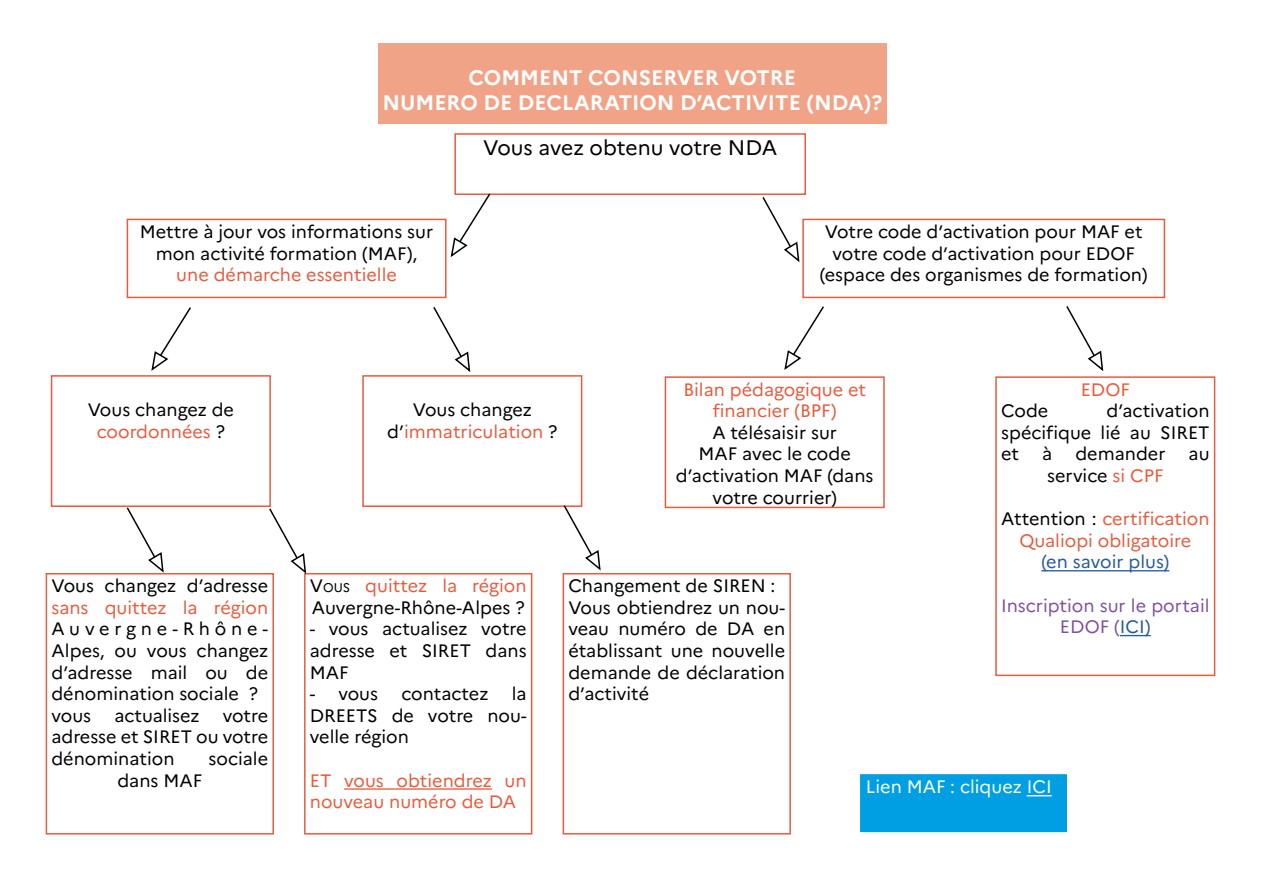
<style>
.page{position:relative;width:1263px;height:893px;background:#fff}
.page>*{position:absolute;margin:0;border:0;box-sizing:border-box;transform-origin:0 0}
.t1{font:700 21px/25.2px "Marianne";color:#fff;text-align:center}
.t2{font:21px "Marianne";letter-spacing:-.005em;color:#000}
.t3{font:18px/21.6px "Marianne";color:#000;text-align:center}
.t4{font:18px/21.6px "Marianne";color:#e55c3f;text-align:center}
.t5{font:18px/21.6px "Marianne";color:#7e539d;text-align:center}
.t6{font:18px "Marianne";color:#fff}
.t7{font:18px "Marianne";color:#275b9b}
.s1{color:#e55c3f}
.s2{color:#000}
.s3{font-style:inherit}
.s4{font-size:12.6px}
.s5{color:#275b9b}
</style>
<div class="page">
<div style="left:378px;top:44px;width:509px;height:80px;background:#f1a387"></div>
<div style="left:127px;top:219px;width:319px;height:79px;border:2px solid #e55c3f"></div>
<div style="left:665px;top:376px;width:220px;height:132px;border:2px solid #e55c3f"></div>
<svg style="left:784px;top:306px;width:40px;height:64px"></svg>
<hr style="left:1041px;top:570px;width:128px;height:1px;background:#275b9b">
<hr style="left:1120px;top:635px;width:31px;height:1px;background:#275b9b">
<div style="left:995px;top:376px;width:220px;height:300px;border:2px solid #e55c3f"></div>
<svg style="left:1066px;top:306px;width:38px;height:65px"></svg>
<div style="left:46px;top:573px;width:228px;height:261px;border:2px solid #e55c3f"></div>
<div style="left:802px;top:219px;width:363px;height:79px;border:2px solid #e55c3f"></div>
<svg style="left:151px;top:307px;width:40px;height:64px"></svg>
<div style="left:362px;top:375px;width:220px;height:132px;border:2px solid #e55c3f"></div>
<svg style="left:433px;top:307px;width:38px;height:65px"></svg>
<hr style="left:344px;top:788px;width:148px;height:2px;background:#e55c3f">
<div style="left:304px;top:573px;width:228px;height:261px;border:2px solid #e55c3f"></div>
<div style="left:454px;top:133px;width:352px;height:62px;border:2px solid #e55c3f"></div>
<div style="left:51px;top:375px;width:220px;height:132px;border:2px solid #e55c3f"></div>
<div style="left:563px;top:573px;width:228px;height:261px;border:2px solid #e55c3f"></div>
<svg style="left:450px;top:192px;width:42px;height:65px"></svg>
<svg style="left:762px;top:197px;width:38px;height:65px"></svg>
<svg style="left:562px;top:504px;width:39px;height:67px"></svg>
<svg style="left:268px;top:508px;width:39px;height:66px"></svg>
<svg style="left:125px;top:506px;width:40px;height:67px"></svg>
<div style="left:861px;top:775px;width:205px;height:56px;background:#009fe3"></div>
<svg style="left:1027px;top:795px;width:25px;height:1px"></svg>
<div style="left:860px;top:774px;width:207px;height:58px;border:2px solid #009fe3"></div>
<p class="t1" style="left:382px;top:63px;width:501px">COMMENT CONSERVER VOTRE<br>NUMERO DE DECLARATION D’ACTIVITE (NDA)?</p>
<p class="t3" style="left:140px;top:219px;width:295px">Mettre à jour vos informations sur mon activité formation (MAF),</p>
<p class="t4" style="left:176px;top:262px;width:222px">une démarche essentielle</p>
<p class="t2" style="left:483px;top:131px;width:296px">Vous avez obtenu votre NDA</p>
<p class="t3" style="left:820px;top:219px;width:329px">Votre code d’activation pour MAF et votre code d’activation pour EDOF (espace des organismes de formation)</p>
<p class="t3" style="left:88px;top:397px;width:148px">Vous changez de <span class="s1">coordonnées</span> ?</p>
<p class="t3" style="left:51px;top:574px;width:218px">Vous changez d’adresse</p>
<p class="t4" style="left:51px;top:595px;width:218px">sans quittez la région</p>
<p class="t3" style="left:51px;top:617px;width:218px;text-align:left">Auvergne-Rhône-<br>Alpes, ou vous changez d’adresse mail ou de dénomination sociale ? vous</p>
<p class="t3" style="left:114px;top:703px;width:87px">actualisez</p>
<p class="t3" style="left:51px;top:703px;width:218px;text-align:justify;text-indent:171px">votre adresse et SIRET ou votre dénomination</p>
<p class="t3" style="left:209px;top:746px;width:61px">sociale</p>
<p class="t3" style="left:117px;top:768px;width:86px">dans MAF</p>
<p class="t4" style="left:387px;top:397px;width:172px"><span class="s2">Vous changez d’</span>immatriculation <span class="s2">?</span></p>
<p class="t3" style="left:310px;top:574px;width:218px;text-align:left"><span class="s3">V</span><span class="s4">OUS</span> <span class="s1">quittez la région<br></span>Auvergne-Rhône-Alpes ?</p>
<p class="t3" style="left:310px;top:617px;width:218px;text-align:justify">- vous actualisez votre adresse et SIRET dans MAF</p>
<p class="t3" style="left:310px;top:682px;width:70px">- vous</p>
<p class="t3" style="left:401px;top:682px;width:88px">contactez</p>
<p class="t3" style="left:310px;top:682px;width:218px;text-align:justify;text-indent:202px">la DREETS de votre nou&shy;velle région</p>
<p class="t4" style="left:310px;top:768px;width:218px;text-align:left">ET vous obtiendrez un nouveau numéro de DA</p>
<p class="t4" style="left:683px;top:377px;width:184px">Bilan pédagogique et financier (BPF)</p>
<p class="t3" style="left:676px;top:420px;width:199px">A télésaisir sur<br>MAF avec le code d’activation MAF (dans votre courrier)</p>
<p class="t3" style="left:568px;top:574px;width:218px;text-align:left">Changement de SIREN :<br>Vous obtiendrez un nou&shy;veau numéro de DA en établissant une nouvelle demande de déclaration d’activité</p>
<p class="t4" style="left:1081px;top:377px;width:51px">EDOF</p>
<p class="t3" style="left:1001px;top:399px;width:210px;text-align:justify;text-indent:105px">d’activation spécifique lié au SIRET et</p>
<p class="t3" style="left:1001px;top:399px;width:49px">Code</p>
<p class="t3" style="left:1042px;top:442px;width:12px">à</p>
<p class="t3" style="left:1075px;top:442px;width:92px">demander</p>
<p class="t3" style="left:1188px;top:442px;width:22px">au</p>
<p class="t3" style="left:1047px;top:463px;width:118px">service <span class="s1">si CPF</span></p>
<p class="t4" style="left:1001px;top:507px;width:210px"><span class="s2">Attention :</span> certification<br>Qualiopi obligatoire</p>
<p class="t7" style="left:1041px;top:548px;width:129px">(en savoir plus)</p>
<p class="t5" style="left:1001px;top:593px;width:210px">Inscription sur le portail<br>EDOF (<span class="s5">ICI)</span></p>
<p class="t6" style="left:866px;top:773px;width:187px">Lien MAF : cliquez ICI</p>
</div>
